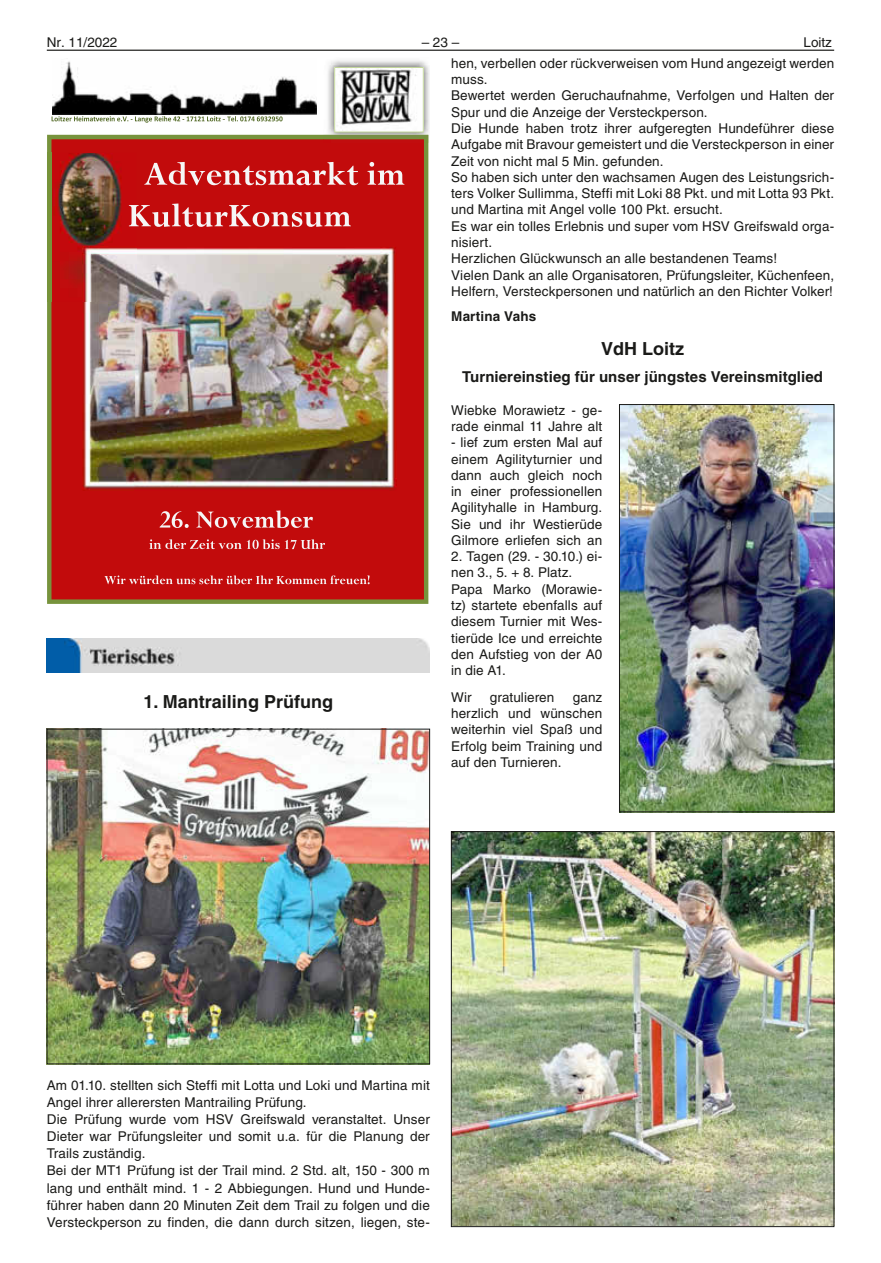
<style>
.page{position:relative;width:881px;height:1263px;background:#fff}
.page>*{position:absolute;margin:0;border:0;box-sizing:border-box;transform-origin:0 0}
.t1{font:700 18px "Helvetica LT";color:#1a1a18}
.t2{font:700 15px "Helvetica LT";letter-spacing:.005em;color:#1a1a18}
.t3{font:13.5px/16.4px "Helvetica LT";letter-spacing:.01em;color:#1a1a18}
.t4{font:700 13.5px "Helvetica LT";letter-spacing:.01em;color:#1a1a18}
.t5{font:700 7.5px "Times New Roman";color:#506722}
</style>
<div class="page">
<hr style="left:47px;top:50px;width:786px;height:1px;background:#1a1a18">
<img style="left:621px;top:406px;width:210px;height:404px">
<div style="left:619px;top:404px;width:214px;height:408px;border:1px solid #1a1a18"></div>
<img style="left:453px;top:833px;width:378px;height:392px">
<div style="left:451px;top:831px;width:382px;height:396px;border:1px solid #1a1a18"></div>
<svg style="left:47px;top:135px;width:381px;height:469px;background:#bb1610"></svg>
<img style="left:47px;top:153px;width:89px;height:149px">
<svg style="left:52px;top:116px;width:169px;height:7px"></svg>
<svg style="left:227px;top:116px;width:55px;height:5px"></svg>
<svg style="left:144px;top:162px;width:214px;height:23px"></svg>
<svg style="left:367px;top:162px;width:37px;height:23px"></svg>
<svg style="left:129px;top:204px;width:222px;height:23px"></svg>
<svg style="left:159px;top:511px;width:29px;height:17px"></svg>
<svg style="left:196px;top:510px;width:117px;height:18px;background:#cf494a"></svg>
<svg style="left:149px;top:539px;width:176px;height:10px;background:#ce4647"></svg>
<svg style="left:104px;top:575px;width:265px;height:9px;background:#cf4849"></svg>
<img style="left:323px;top:60px;width:106px;height:83px">
<img style="left:323px;top:135px;width:105px;height:8px">
<img style="left:336px;top:69px;width:85px;height:61px">
<div style="left:334px;top:67px;width:89px;height:65px;border:1px solid #c3d69b"></div>
<img style="left:53px;top:61px;width:263px;height:53px">
<img style="left:136px;top:247px;width:260px;height:244px">
<img style="left:82px;top:247px;width:54px;height:244px">
<img style="left:47px;top:639px;width:382px;height:34px">
<img style="left:49px;top:731px;width:378px;height:331px">
<div style="left:47px;top:729px;width:382px;height:335px;border:1px solid #1a1a18"></div>
<p class="t3" style="left:47px;top:34px;width:72px">Nr. 11/2022</p>
<p class="t3" style="left:421px;top:34px;width:39px">– 23 –</p>
<p class="t3" style="left:451px;top:31px;width:384px;line-height:21.3px;text-align:right">Loitz<br>hen, verbellen oder rückverweisen vom Hund angezeigt werden</p>
<p class="t3" style="left:451px;top:71px;width:384px">muss.<br>Bewertet werden Geruchaufnahme, Verfolgen und Halten der Spur und die Anzeige der Versteckperson.<br>Die Hunde haben trotz ihrer aufgeregten Hundeführer diese Aufgabe mit Bravour gemeistert und die Versteckperson in einer Zeit von nicht mal 5 Min. gefunden.<br>So haben sich unter den wachsamen Augen des Leistungsrich&shy;ters Volker Sullimma, Steffi mit Loki 88 Pkt. und mit Lotta 93 Pkt. und Martina mit Angel volle 100 Pkt. ersucht.<br>Es war ein tolles Erlebnis und super vom HSV Greifswald orga&shy;nisiert.<br>Herzlichen Glückwunsch an alle bestandenen Teams!<br>Vielen Dank an alle Organisatoren, Prüfungsleiter, Küchenfeen, Helfern, Versteckpersonen und natürlich an den Richter Volker!</p>
<p class="t4" style="left:451px;top:308px;width:87px">Martina Vahs</p>
<h1 class="t1" style="left:601px;top:338px;width:84px">VdH Loitz</h1>
<p class="t2" style="left:462px;top:367px;width:362px">Turniereinstieg für unser jüngstes Vereinsmitglied</p>
<p class="t3" style="left:451px;top:402px;width:152px">Wiebke Morawietz - ge&shy;rade einmal 11 Jahre alt</p>
<p class="t3" style="left:451px;top:434px;width:153px;text-align:justify">- lief zum ersten Mal auf einem Agilityturnier und dann auch gleich noch in einer professionellen Agilityhalle in Hamburg.<br>Sie und ihr Westierüde Gilmore erliefen sich an</p>
<p class="t3" style="left:451px;top:548px;width:152px">2. Tagen (29. - 30.10.) ei&shy;nen 3., 5. + 8. Platz.<br>Papa Marko (Morawie&shy;tz) startete ebenfalls auf diesem Turnier mit Wes&shy;tierüde Ice und erreichte den Aufstieg von der A0 in die A1.</p>
<p class="t3" style="left:451px;top:689px;width:22px">Wir</p>
<p class="t3" style="left:489px;top:689px;width:66px">gratulieren</p>
<p class="t5" style="left:223px;top:114px;width:4px">-</p>
<p class="t3" style="left:451px;top:689px;width:153px;text-align:justify;text-indent:121px">ganz herzlich und wünschen weiterhin viel Spaß und Erfolg beim Training und auf den Turnieren.</p>
<h1 class="t1" style="left:143px;top:691px;width:191px">1. Mantrailing Prüfung</h1>
<p class="t3" style="left:47px;top:1076px;width:384px;line-height:17.1px">Am 01.10. stellten sich Steffi mit Lotta und Loki und Martina mit Angel ihrer allerersten Mantrailing Prüfung.<br>Die Prüfung wurde vom HSV Greifswald veranstaltet. Unser Dieter war Prüfungsleiter und somit u.a. für die Planung der Trails zuständig.<br>Bei der MT1 Prüfung ist der Trail mind. 2 Std. alt, 150 - 300 m lang und enthält mind. 1 - 2 Abbiegungen. Hund und Hunde&shy;führer haben dann 20 Minuten Zeit dem Trail zu folgen und die Versteckperson zu finden, die dann durch sitzen, liegen, ste-</p>
</div>
